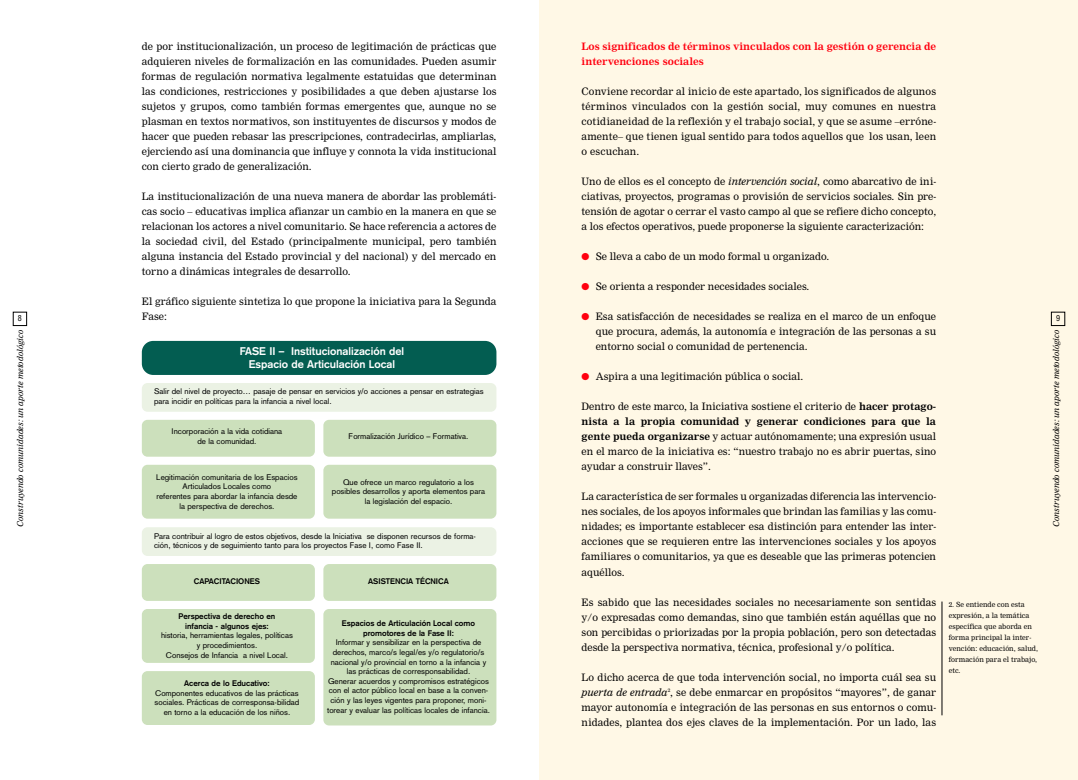
<style>
.page{position:relative;width:1078px;height:780px;background:#fff}
.page>*{position:absolute;margin:0;border:0;box-sizing:border-box;transform-origin:0 0}
.t1{font:700 11px/13.2px "Akzidenz Grotesk";color:#fff;text-align:center}
.t2{font:10px/15px "Nimrod";color:#000;text-align:justify}
.t3{font:700 10px/15px "Nimrod";color:#ff000f}
.t4{font:10px "Zapf Dingbats";color:#ff000f}
.t5{font:8px/9.6px "Akzidenz Grotesk";color:#000;text-align:center}
.t6{font:italic 8px "Nimrod";color:#000}
.t7{font:700 8px "Akzidenz Grotesk";color:#000}
.t8{font:condensed 8px "Helvetica";color:#000}
.t9{font:7px/11px "Nimrod";color:#000}
.s1{font-style:italic}
.s2{font-weight:700}
</style>
<div class="page">
<div style="left:539px;top:0;width:538px;height:780px;background:#fff8e6"></div>
<div style="left:13px;top:312px;width:14px;height:14px;border:1px solid #000"></div>
<div style="left:1050px;top:312px;width:14px;height:14px;border:1px solid #000"></div>
<hr style="left:941px;top:601px;width:1px;height:114px;background:#000">
<div style="left:142px;top:341px;width:354px;height:34px;background:#035d51;border-radius:11px"></div>
<div style="left:142px;top:383px;width:354px;height:29px;background:#ebf2e4;border-radius:6px"></div>
<div style="left:142px;top:420px;width:173px;height:36px;background:#cce0bc;border-radius:6px"></div>
<div style="left:142px;top:527px;width:354px;height:29px;background:#ebf2e4;border-radius:6px"></div>
<div style="left:323px;top:420px;width:173px;height:36px;background:#cce0bc;border-radius:6px"></div>
<div style="left:142px;top:564px;width:173px;height:37px;background:#cce0bc;border-radius:6px"></div>
<div style="left:323px;top:564px;width:173px;height:37px;background:#cce0bc;border-radius:6px"></div>
<div style="left:142px;top:465px;width:173px;height:53px;background:#cce0bc;border-radius:6px"></div>
<div style="left:323px;top:465px;width:173px;height:53px;background:#cce0bc;border-radius:6px"></div>
<div style="left:142px;top:609px;width:173px;height:53px;background:#cce0bc;border-radius:6px"></div>
<div style="left:142px;top:671px;width:173px;height:54px;background:#cce0bc;border-radius:6px"></div>
<div style="left:323px;top:609px;width:173px;height:116px;background:#cce0bc;border-radius:6px"></div>
<p class="t3" style="left:581px;top:40px;width:356px">Los significados de términos vinculados con la gestión o gerencia de intervenciones sociales</p>
<p class="t2" style="left:581px;top:85px;width:356px">Conviene recordar al inicio de este apartado, los significados de algunos tér minos vinculados con la gestión social, muy comunes en nuestra cotidianeidad de la reflexión y el trabajo social, y que se asume –erróne&shy;amente– que tienen igual sentido para todos aquellos que los usan, leen o escuchan.</p>
<p class="t2" style="left:581px;top:175px;width:356px">Uno de ellos es el concepto de <span class="s1">intervención social</span>, como abarcativo de ini&shy;ciativas, proyectos, programas o provisión de servicios sociales. Sin pre&shy;tensión de agotar o cerrar el vasto campo al que se refiere dicho concepto, a los efectos operativos, puede proponerse la siguiente caracterización:</p>
<p class="t2" style="left:595px;top:250px;width:235px">Se lleva a cabo de un modo formal u organizado.</p>
<p class="t2" style="left:595px;top:280px;width:215px">Se orienta a responder necesidades sociales.</p>
<p class="t2" style="left:595px;top:310px;width:342px">Esa satisfacción de necesidades se realiza en el marco de un enfoque que procura, además, la autonomía e integración de las personas a su entorno social o comunidad de pertenencia.</p>
<p class="t2" style="left:595px;top:370px;width:209px">Aspira a una legitimación pública o social.</p>
<p class="t2" style="left:581px;top:400px;width:356px">Dentro de este marco, la Iniciativa sostiene el criterio de <span class="s2">hacer protago&shy;nista a la propia comunidad y generar condiciones para que la gente pueda organizarse</span> y actuar autónomamente; una expresión usual en el marco de la iniciativa es: “nuestro trabajo no es abrir puertas, sino ayudar a construir llaves”.</p>
<p class="t2" style="left:581px;top:490px;width:356px">La característica de ser formales u organizadas diferencia las intervencio&shy;nes sociales, de los apoyos informales que brindan las familias y las comu&shy;nidades; es importante establecer esa distinción para entender las inter&shy;acciones que se requieren entre las intervenciones sociales y los apoyos familiares o comunitarios, ya que es deseable que las primeras potencien aquéllos.</p>
<p class="t2" style="left:581px;top:595px;width:356px">Es sabido que las necesidades sociales no necesariamente son sentidas y/o expresadas como demandas, sino que también están aquéllas que no son percibidas o priorizadas por la propia población, pero son detectadas desde la perspectiva normativa, técnica, profesional y/o política.</p>
<p class="t2" style="left:581px;top:670px;width:356px">Lo dicho acerca de que toda intervención social, no importa cuál sea su</p>
<p class="t2" style="left:142px;top:40px;width:356px">de por institucionalización, un proceso de legitimación de prácticas que adquieren niveles de formalización en las comunidades. Pueden asumir formas de regulación normativa legalmente estatuidas que determinan las condiciones, restricciones y posibilidades a que deben ajustarse los sujetos y grupos, como también formas emergentes que, aunque no se plasman en textos normativos, son instituyentes de discursos y modos de hacer que pueden rebasar las prescripciones, contradecirlas, ampliarlas, ejerciendo así una dominancia que influye y connota la vida institucional con cierto grado de generalización.</p>
<p class="t2" style="left:142px;top:190px;width:356px">La institucionalización de una nueva manera de abordar las problemáti&shy;cas socio – educativas implica afianzar un cambio en la manera en que se relacionan los actores a nivel comunitario. Se hace referencia a actores de la sociedad civil, del Estado (principalmente municipal, pero también alguna instancia del Estado provincial y del nacional) y del mercado en torno a dinámicas integrales de desarrollo.</p>
<p class="t2" style="left:142px;top:295px;width:356px">El gráfico siguiente sintetiza lo que propone la iniciativa para la Segunda<br>Fase:</p>
<p class="t4" style="left:581px;top:251px;width:9px">●</p>
<p class="t4" style="left:581px;top:281px;width:9px">●</p>
<p class="t4" style="left:581px;top:311px;width:9px">●</p>
<p class="t8" style="left:18px;top:313px;width:5px">8</p>
<p class="t8" style="left:1055px;top:313px;width:5px">9</p>
<p class="t6" style="left:17px;top:526px;width:198px;rotate:-90deg">Construyendo comunidades: un aporte metodológico</p>
<p class="t6" style="left:1052px;top:526px;width:198px;rotate:-90deg">Construyendo comunidades: un aporte metodológico</p>
<h1 class="t1" style="left:240px;top:345px;width:166px">FASE II – Institucionalización del<br>Espacio de Articulación Local</h1>
<p class="t5" style="left:154px;top:387px;width:331px;text-align:left">Salir del nivel de proyecto… pasaje de pensar en servicios y/o acciones a pensar en estrategias para incidir en políticas para la infancia a nivel local.</p>
<h2 class="t5" style="left:172px;top:427px;width:112px">Incorporación a la vida cotidiana de la comunidad.</h2>
<h3 class="t5" style="left:348px;top:432px;width:121px">Formalización Jurídico – Formativa.</h3>
<h2 class="t5" style="left:156px;top:473px;width:143px">Legitimación comunitaria de los Espacios Articulados Locales como<br>referentes para abordar la infancia desde la perspectiva de derechos.</h2>
<h3 class="t5" style="left:332px;top:478px;width:155px">Que ofrece un marco regulatorio a los posibles desarrollos y aporta elementos para la legislación del espacio.</h3>
<p class="t5" style="left:154px;top:531px;width:323px;text-align:left">Para contribuir al logro de estos objetivos, desde la Iniciativa se disponen recursos de forma&shy;ción, técnicos y de seguimiento tanto para los proyectos Fase I, como Fase II.</p>
<h2 class="t7" style="left:194px;top:578px;width:67px">CAPACITACIONES</h2>
<h3 class="t5" style="left:161px;top:612px;width:133px"><span class="s2">Perspectiva de derecho en<br>infancia - algunos ejes:<br></span>historia, herramientas legales, políticas y procedimientos.<br>Consejos de Infancia a nivel Local.</h3>
<h2 class="t5" style="left:155px;top:679px;width:146px"><span class="s2">Acerca de lo Educativo:<br></span>Componentes educativos de las prácticas sociales. Prácticas de corresponsa-bilidad en torno a la educación de los niños.</h2>
<p class="t4" style="left:581px;top:371px;width:9px">●</p>
<h2 class="t7" style="left:368px;top:578px;width:82px">ASISTENCIA TÉCNICA</h2>
<h3 class="t5" style="left:327px;top:619px;width:164px"><span class="s2">Espacios de Articulación Local como promotores de la Fase II:<br></span>Informar y sensibilizar en la perspectiva de derechos, marco/s legal/es y/o regulatorio/s nacional y/o provincial en torno a la infancia y las prácticas de corresponsabilidad.<br>Generar acuerdos y compromisos estratégicos con el actor público local en base a la conven&shy;ción y las leyes vigentes para proponer, moni&shy;torear y evaluar las políticas locales de infancia.</h3>
<p class="t9" style="left:948px;top:599px;width:78px">2. Se entiende con esta</p>
<p class="t9" style="left:948px;top:610px;width:91px">expresión, a la temática específica que aborda en forma principal la inter&shy;vención: educación, salud, formación para el trabajo, etc.</p>
<p class="t2" style="left:581px;top:685px;width:356px"><span class="s1">puerta de entrada</span><sup>2</sup>, se debe enmarcar en propósitos “mayores”, de ganar</p>
<h3 class="t2" style="left:581px;top:700px;width:356px">mayor autonomía e integración de las personas en sus entornos o comu&shy;nidades, plantea dos ejes claves de la implementación. Por un lado, las</h3>
</div>
